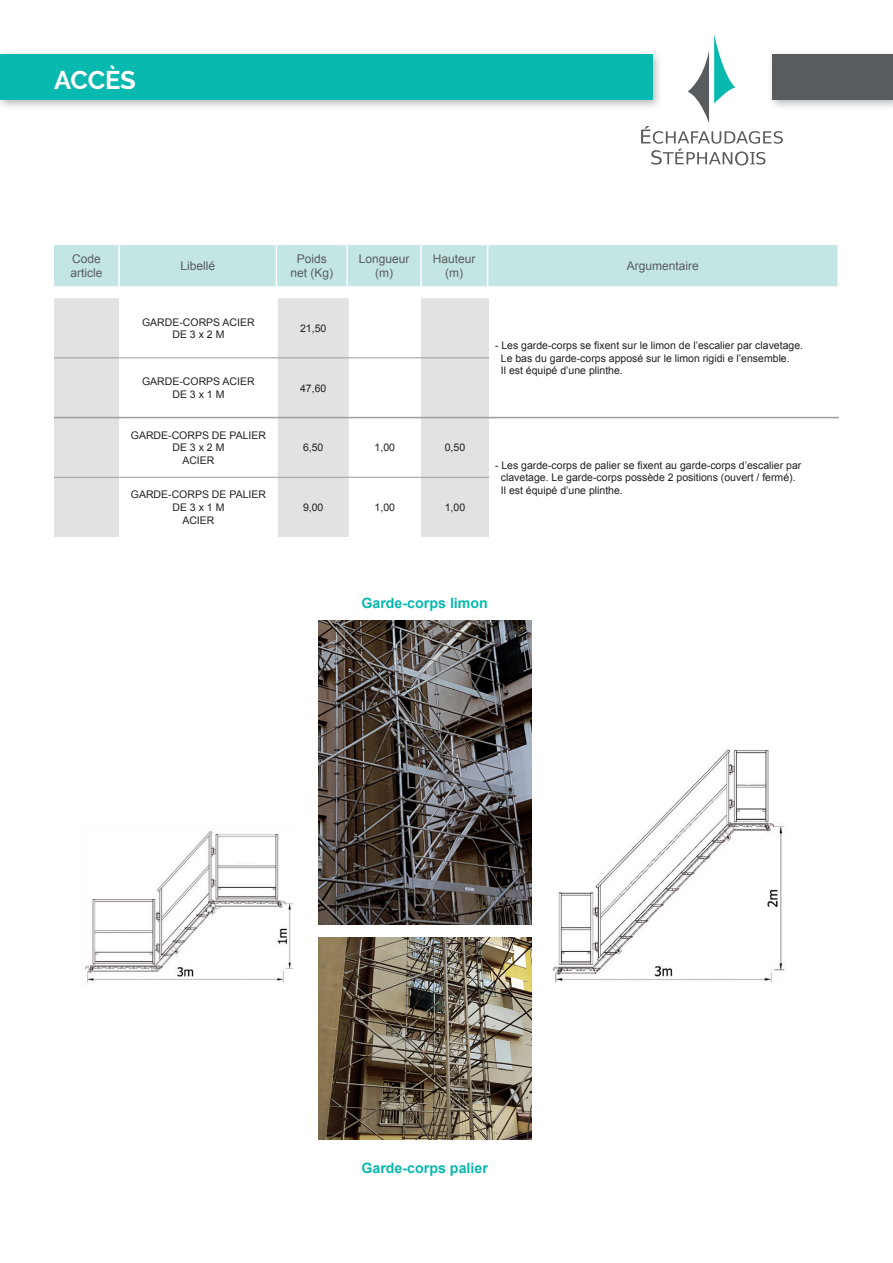
<style>
.page{position:relative;width:893px;height:1263px;background:#fff}
.page>*{position:absolute;margin:0;border:0;box-sizing:border-box;transform-origin:0 0}
.t1{font:700 25.5px "Raleway";letter-spacing:-.01em;color:#fff}
.t2{font:700 14.25px "Arial";color:#08b9af}
.t3{font:12px/14.4px "Arial";color:#585c5f}
.t4{font:10.5px/12.6px "Arial";color:#231f20}
</style>
<div class="page">
<div style="left:0;top:49px;width:663px;height:62px;background:#231f20;opacity:.32"></div>
<div style="left:0;top:55px;width:652px;height:45px;background:#08b9af"></div>
<div style="left:767px;top:49px;width:126px;height:62px;background:#231f20;opacity:.32"></div>
<div style="left:772px;top:55px;width:121px;height:45px;background:#585c5f"></div>
<svg style="left:641px;top:34px;width:142px;height:132px"></svg>
<svg style="left:54px;top:298px;width:435px;height:239px"></svg>
<svg style="left:489px;top:416px;width:350px;height:3px"></svg>
<hr style="left:54px;top:417px;width:65px;height:1px;background:#9c9d9f">
<hr style="left:119px;top:417px;width:159px;height:1px;background:#9c9d9f">
<hr style="left:278px;top:417px;width:71px;height:1px;background:#9c9d9f">
<hr style="left:349px;top:417px;width:72px;height:1px;background:#9c9d9f">
<hr style="left:421px;top:417px;width:68px;height:1px;background:#9c9d9f">
<hr style="left:54px;top:357px;width:65px;height:1px;background:#9c9d9f">
<hr style="left:119px;top:357px;width:159px;height:1px;background:#9c9d9f">
<hr style="left:278px;top:357px;width:71px;height:1px;background:#9c9d9f">
<hr style="left:349px;top:357px;width:72px;height:1px;background:#9c9d9f">
<hr style="left:421px;top:357px;width:68px;height:1px;background:#9c9d9f">
<hr style="left:54px;top:477px;width:65px;height:1px;background:#9c9d9f">
<hr style="left:119px;top:477px;width:159px;height:1px;background:#9c9d9f">
<hr style="left:278px;top:477px;width:71px;height:1px;background:#9c9d9f">
<hr style="left:349px;top:477px;width:72px;height:1px;background:#9c9d9f">
<hr style="left:421px;top:477px;width:68px;height:1px;background:#9c9d9f">
<hr style="left:489px;top:417px;width:350px;height:1px;background:#9c9d9f">
<div style="left:54px;top:245px;width:783px;height:41px;background:#c3e5e3"></div>
<hr style="left:118px;top:245px;width:2px;height:41px;background:#fff">
<hr style="left:276px;top:245px;width:1px;height:41px;background:#fff">
<hr style="left:346px;top:245px;width:2px;height:41px;background:#fff">
<hr style="left:420px;top:245px;width:2px;height:41px;background:#fff">
<hr style="left:487px;top:245px;width:1px;height:41px;background:#fff">
<img style="left:85px;top:831px;width:208px;height:152px">
<img style="left:531px;top:620px;width:254px;height:520px">
<img style="left:318px;top:621px;width:213px;height:304px">
<img style="left:318px;top:938px;width:213px;height:202px">
<p class="t1" style="left:54px;top:65px;width:83px">ACCÈS</p>
<p class="t3" style="left:71px;top:252px;width:34px">Code article</p>
<p class="t3" style="left:180px;top:259px;width:36px">Libellé</p>
<p class="t4" style="left:142px;top:316px;width:114px">GARDE-CORPS ACIER</p>
<p class="t4" style="left:172px;top:328px;width:53px">DE 3 x 2 M</p>
<p class="t4" style="left:142px;top:375px;width:114px">GARDE-CORPS ACIER</p>
<p class="t4" style="left:172px;top:388px;width:53px">DE 3 x 1 M</p>
<p class="t4" style="left:131px;top:429px;width:137px">GARDE-CORPS DE PALIER</p>
<p class="t4" style="left:172px;top:441px;width:53px">DE 3 x 2 M</p>
<p class="t4" style="left:182px;top:454px;width:34px">ACIER</p>
<p class="t4" style="left:131px;top:488px;width:137px">GARDE-CORPS DE PALIER</p>
<p class="t4" style="left:172px;top:501px;width:53px">DE 3 x 1 M</p>
<p class="t4" style="left:182px;top:514px;width:34px">ACIER</p>
<p class="t3" style="left:297px;top:252px;width:32px">Poids</p>
<p class="t3" style="left:290px;top:266px;width:44px">net (Kg)</p>
<p class="t4" style="left:300px;top:322px;width:28px">21,50</p>
<p class="t4" style="left:300px;top:382px;width:28px">47,60</p>
<p class="t3" style="left:359px;top:252px;width:52px">Longueur</p>
<p class="t3" style="left:375px;top:266px;width:19px">(m)</p>
<p class="t3" style="left:433px;top:252px;width:44px">Hauteur</p>
<p class="t3" style="left:445px;top:266px;width:19px">(m)</p>
<p class="t3" style="left:627px;top:259px;width:74px">Argumentaire</p>
<p class="t4" style="left:501px;top:339px;width:304px;text-indent:-6px">- Les garde-corps se fixent sur le limon de l’escalier par clavetage.<br>Le bas du garde-corps apposé sur le limon rigidi e l’ensemble.<br>Il est équipé d’une plinthe.</p>
<p class="t4" style="left:303px;top:441px;width:22px">6,50</p>
<p class="t4" style="left:375px;top:441px;width:22px">1,00</p>
<p class="t4" style="left:445px;top:441px;width:22px">0,50</p>
<p class="t4" style="left:303px;top:501px;width:22px">9,00</p>
<p class="t4" style="left:375px;top:501px;width:22px">1,00</p>
<p class="t4" style="left:445px;top:501px;width:22px">1,00</p>
<p class="t4" style="left:501px;top:459px;width:302px;text-indent:-6px">- Les garde-corps de palier se fixent au garde-corps d’escalier par clavetage. Le garde-corps possède 2 positions (ouvert / fermé).<br>Il est équipé d’une plinthe.</p>
<p class="t2" style="left:361px;top:593px;width:128px">Garde-corps limon</p>
<p class="t2" style="left:361px;top:1158px;width:128px">Garde-corps palier</p>
</div>
